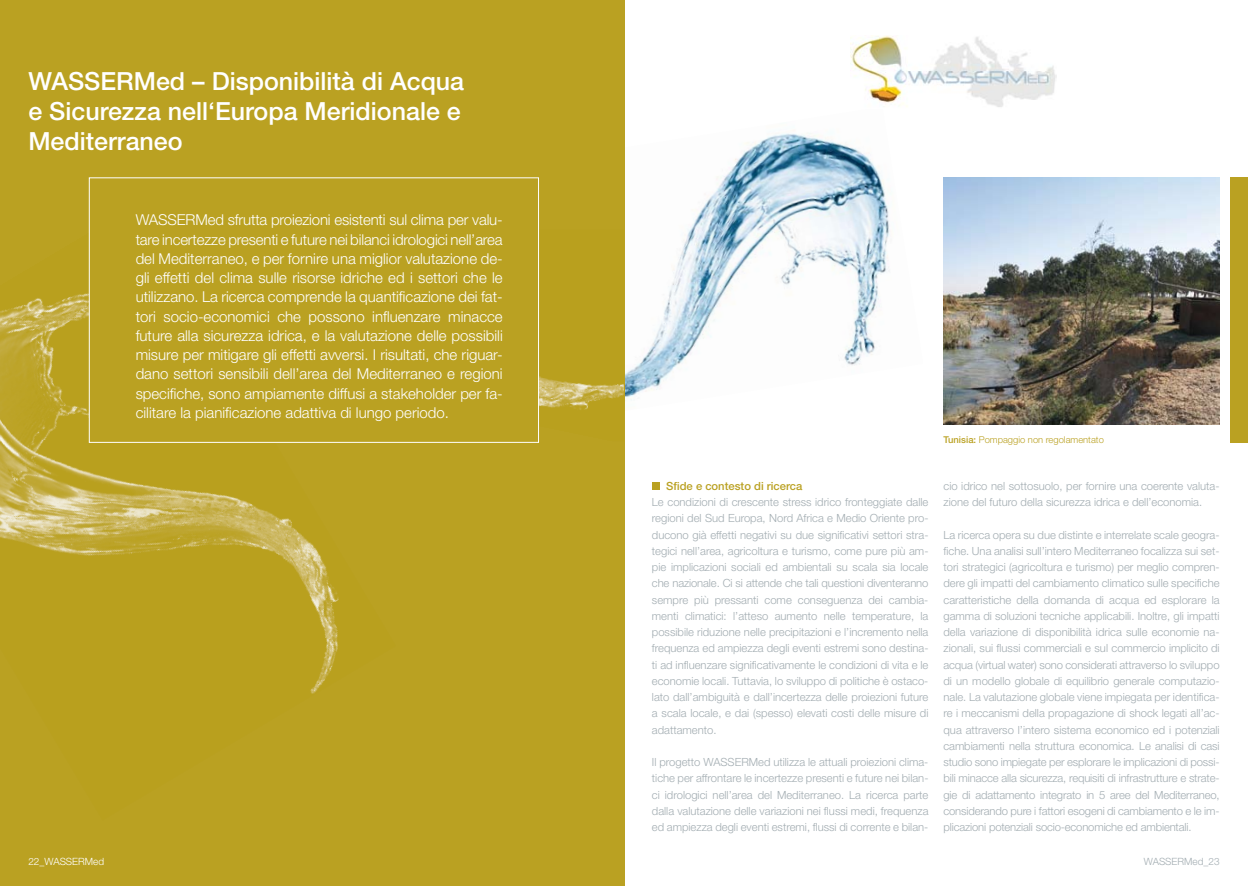
<style>
.page{position:relative;width:1248px;height:886px;background:#fff}
.page>*{position:absolute;margin:0;border:0;box-sizing:border-box;transform-origin:0 0}
.t1{font:500 25px/30px "Helvetica Neue";color:#fff}
.t2{font:300 15px/19.2px "Helvetica Neue";color:#fff}
.t3{font:300 11.25px/16.2px "Helvetica Neue";color:#a3adb2;text-align:justify}
.t4{font:500 11.25px "Helvetica Neue";color:#baa122}
.t5{font:300 10px "Helvetica Neue";color:#fff}
.t6{font:300 10px "Helvetica Neue";color:#a3adb2}
.t7{font:300 9.38px "Helvetica Neue";color:#baa122}
.s1{font-weight:500}
</style>
<div class="page">
<img style="left:624px;top:107px;width:266px;height:318px">
<div style="left:0;top:0;width:624px;height:886px;background:#baa122"></div>
<img style="left:0;top:206px;width:339px;height:488px">
<img style="left:539px;top:376px;width:85px;height:34px">
<img style="left:943px;top:177px;width:276px;height:248px">
<div style="left:652px;top:482px;width:8px;height:8px;background:#baa122"></div>
<div style="left:89px;top:178px;width:449px;height:264px;background:#baa122"></div>
<div style="left:89px;top:177px;width:450px;height:266px;border:1px solid #fff"></div>
<img style="left:850px;top:35px;width:206px;height:74px">
<div style="left:1230px;top:177px;width:17px;height:266px;background:#baa122"></div>
<h1 class="t1" style="left:28px;top:65px;width:437px">WASSERMed – Disponibilità di Acqua e Sicurezza nell‘Europa Meridionale e<br>Mediterraneo</h1>
<p class="t2" style="left:136px;top:210px;width:368px">WASSERMed sfrutta proiezioni esistenti sul clima per valu&shy;tare incertezze presenti e future nei bilanci idrologici nell’area del Mediterraneo, e per fornire una miglior valutazione de&shy;gli effetti del clima sulle risorse idriche ed i settori che le utilizzano. La ricerca comprende la quantificazione dei fat&shy;tori socio-economici che possono influenzare minacce future alla sicurezza idrica, e la valutazione delle possibili misure per mitigare gli effetti avversi. I risultati, che riguar&shy;dano settori sensibili dell’area del Mediterraneo e regioni specifiche, sono ampiamente diffusi a stakeholder per fa&shy;cilitare la pianificazione adattiva di lungo periodo.</p>
<p class="t4" style="left:666px;top:479px;width:138px">Sfide e contesto di ricerca</p>
<p class="t3" style="left:652px;top:494px;width:278px">Le condizioni di crescente stress idrico fronteggiate dalle regioni del Sud Europa, Nord Africa e Medio Oriente pro&shy;ducono già effetti negativi su due significativi settori stra&shy;tegici nell’area, agricoltura e turismo, come pure più am&shy;pie implicazioni sociali ed ambientali su scala sia locale che nazionale. Ci si attende che tali questioni diventeranno sempre più pressanti come conseguenza dei cambia&shy;menti climatici: l’atteso aumento nelle temperature, la possibile riduzione nelle precipitazioni e l’incremento nella frequenza ed ampiezza degli eventi estremi sono destina&shy;ti ad influenzare significativamente le condizioni di vita e le economie locali. Tuttavia, lo sviluppo di politiche è ostaco&shy;lato dall’ambiguità e dall’incertezza delle proiezioni future a scala locale, e dai (spesso) elevati costi delle misure di adattamento.</p>
<p class="t3" style="left:652px;top:754px;width:278px">Il progetto WASSERMed utilizza le attuali proiezioni clima&shy;tiche per affrontare le incertezze presenti e future nei bilan&shy;ci idrologici nell’area del Mediterraneo. La ricerca parte dalla valutazione delle variazioni nei flussi medi, frequenza ed ampiezza degli eventi estremi, flussi di corrente e bilan-</p>
<p class="t7" style="left:943px;top:434px;width:162px"><span class="s1">Tunisia:</span> Pompaggio non regolamentato</p>
<p class="t3" style="left:943px;top:477px;width:277px">cio idrico nel sottosuolo, per fornire una coerente valuta&shy;zione del futuro della sicurezza idrica e dell’economia.</p>
<p class="t3" style="left:943px;top:526px;width:277px">La ricerca opera su due distinte e interrelate scale geogra&shy;fiche. Una analisi sull’intero Mediterraneo focalizza sui set&shy;tori strategici (agricoltura e turismo) per meglio compren&shy;dere gli impatti del cambiamento climatico sulle specifiche caratteristiche della domanda di acqua ed esplorare la gamma di soluzioni tecniche applicabili. Inoltre, gli impatti della variazione di disponibilità idrica sulle economie na&shy;zionali, sui flussi commerciali e sul commercio implicito di acqua (virtual water) sono considerati attraverso lo sviluppo di un modello globale di equilibrio generale computazio&shy;nale. La valutazione globale viene impiegata per identifica&shy;re i meccanismi della propagazione di shock legati all’ac&shy;qua attraverso l’intero sistema economico ed i potenziali cambiamenti nella struttura economica. Le analisi di casi studio sono impiegate per esplorare le implicazioni di possi&shy;bili minacce alla sicurezza, requisiti di infrastrutture e strate&shy;gie di adattamento integrato in 5 aree del Mediterraneo, considerando pure i fattori esogeni di cambiamento e le im&shy;plicazioni potenziali socio-economiche ed ambientali.</p>
<p class="t5" style="left:28px;top:856px;width:77px">22_WASSERMed</p>
<p class="t6" style="left:1143px;top:856px;width:77px">WASSERMed_23</p>
</div>
